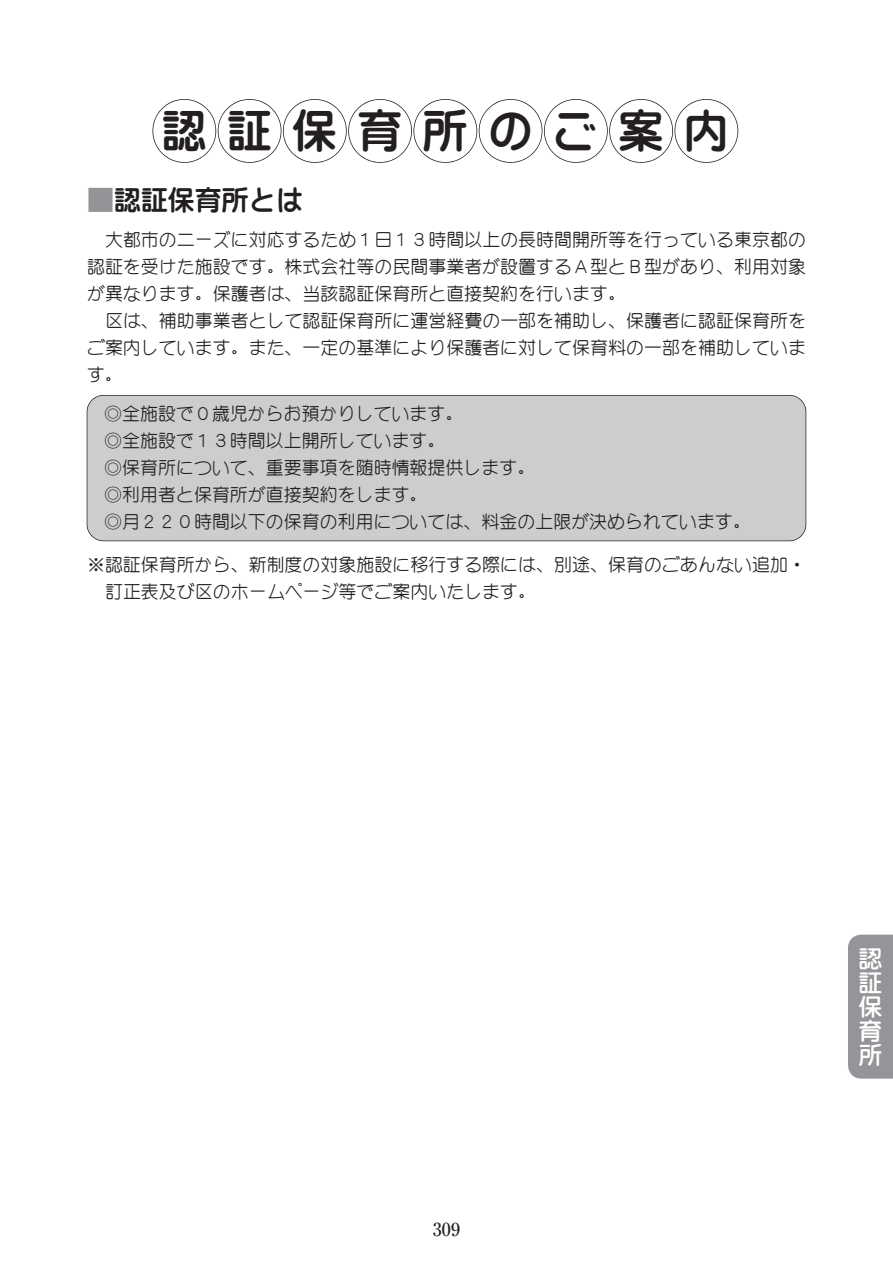
<style>
.page{position:relative;width:893px;height:1263px;background:#fff}
.page>*{position:absolute;margin:0;border:0;box-sizing:border-box;transform-origin:0 0}
.t1{font:45px "Yenti EG Extra SJIS";letter-spacing:.45em;color:#231f20}
.t2{font:27px "Yenti EG Extra SJIS";color:#231f20}
.t3{font:500 24px/24px "Jun 34 Pro";color:#fff;text-align:justify}
.t4{font:18px/27px "Yenti EG4 Medium SJIS";color:#231f20;text-align:justify}
.t5{font:500 18px "Ryumin Pro";color:#231f20}
.s1{color:#929497}
</style>
<div class="page">
<svg style="left:152px;top:99px;width:586px;height:64px"></svg>
<div style="left:87px;top:395px;width:719px;height:146px;background:#cccdcf"></div>
<div style="left:848px;top:935px;width:45px;height:144px;background:#939598"></div>
<h1 class="t1" style="left:162px;top:107px;width:569px">認証保育所のご案内</h1>
<h2 class="t2" style="left:87px;top:186px;width:217px"><span class="s1">■</span>認証保育所とは</h2>
<p class="t4" style="left:87px;top:227px;width:720px;text-indent:18px">大都市のニーズに対応するため１日１３時間以上の長時間開所等を行っている東京都の認証を受けた施設です。株式会社等の民間事業者が設置するＡ型とＢ型があり、利用対象が異なります。保護者は、当該認証保育所と直接契約を行います。</p>
<p class="t4" style="left:87px;top:308px;width:720px;text-indent:18px">区は、補助事業者として認証保育所に運営経費の一部を補助し、保護者に認証保育所をご案内しています。また、一定の基準により保護者に対して保育料の一部を補助しています。</p>
<p class="t4" style="left:104px;top:400px;width:648px;text-align:left">◎全施設で０歳児からお預かりしています。<br>◎全施設で１３時間以上開所しています。<br>◎保育所について、重要事項を随時情報提供します。<br>◎利用者と保育所が直接契約をします。<br>◎月２２０時間以下の保育の利用については、料金の上限が決められています。</p>
<p class="t4" style="left:105px;top:551px;width:702px;text-indent:-18px">※認証保育所から、新制度の対象施設に移行する際には、別途、保育のごあんない追加・訂正表及び区のホームページ等でご案内いたします。</p>
<p class="t5" style="left:433px;top:1215px;width:28px">309</p>
<h3 class="t3" style="left:858px;top:944px;width:25px">認証保育所</h3>
</div>
